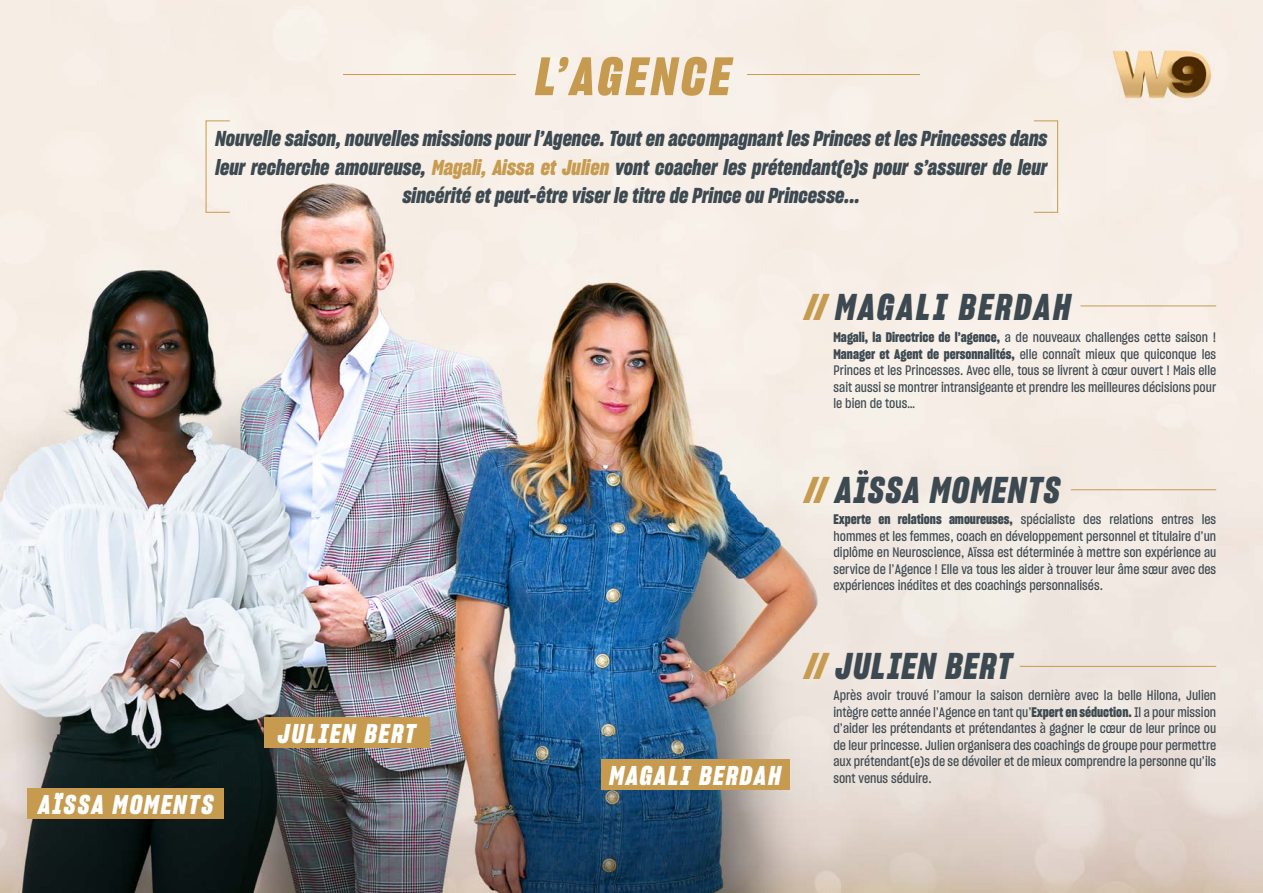
<style>
.page{position:relative;width:1263px;height:893px;background:#fff}
.page>*{position:absolute;margin:0;border:0;box-sizing:border-box;transform-origin:0 0}
.t1{font:52.5px "W9 Sharp Grotesk Bold Italic 15";letter-spacing:.075em;color:#c69b4f}
.t2{font:36.3px "W9 Sharp Grotesk Bold Italic 15";letter-spacing:.045em;color:#3d4951}
.t3{font:36.3px "W9 Sharp Grotesk Bold Italic 15";letter-spacing:.075em;color:#3d4951}
.t4{font:26.4px "W9 Sharp Grotesk Bold Italic 15";letter-spacing:.075em;color:#fff}
.t5{font:21px/28.5px "W9 Sharp Grotesk Bold Italic 15";color:#3d4951;text-align:center}
.t6{font:13.5px/16.5px "W9 Sharp Grotesk Medium 15";color:#3d4951;text-align:justify}
.s1{color:#c69b4f}
.s2{font-family:"W9 Sharp Grotesk Bold 15"}
</style>
<div class="page">
<img style="left:0;top:0;width:1263px;height:893px">
<div style="left:601px;top:759px;width:189px;height:30px;background:#c69b4f"></div>
<div style="left:28px;top:788px;width:196px;height:30px;background:#c69b4f"></div>
<div style="left:264px;top:717px;width:165px;height:30px;background:#c69b4f"></div>
<img style="left:1108px;top:44px;width:108px;height:61px">
<hr style="left:1080px;top:306px;width:136px;height:1px;background:#c69b4f">
<svg style="left:858px;top:470px;width:10px;height:5px"></svg>
<hr style="left:1071px;top:489px;width:145px;height:1px;background:#c69b4f">
<hr style="left:1020px;top:666px;width:196px;height:1px;background:#c69b4f">
<div style="left:1033px;top:120px;width:25px;height:93px;border:1px solid #c69b4f"></div>
<hr style="left:343px;top:74px;width:173px;height:1px;background:#c69b4f">
<hr style="left:747px;top:74px;width:173px;height:1px;background:#c69b4f">
<h1 class="t1" style="left:536px;top:42px;width:196px">L’AGENCE</h1>
<p class="t5" style="left:216px;top:125px;width:833px">Nouvelle saison, nouvelles missions pour l’Agence. Tout en accompagnant les Princes et les Princesses dans leur recherche amoureuse, <span class="s1">Magali, Aissa et Julien</span> vont coacher les prétendant(e)s pour s’assurer de leur sincérité et peut-être viser le titre de Prince ou Princesse...</p>
<h2 class="t3" style="left:805px;top:284px;width:267px"><span class="s1">//</span> MAGALI BERDAH</h2>
<p class="t6" style="left:833px;top:329px;width:384px"><span class="s2">Magali, la Directrice de l’agence,</span> a de nouveaux challenges cette saison !<br><span class="s2">Manager et Agent de personnalités,</span> elle connaît mieux que quiconque les Princes et les Princesses. Avec elle, tous se livrent à cœur ouvert ! Mais elle sait aussi se montrer intransigeante et prendre les meilleures décisions pour le bien de tous…</p>
<h2 class="t2" style="left:805px;top:466px;width:257px"><span class="s1">//</span> AISSA MOMENTS</h2>
<p class="t6" style="left:833px;top:511px;width:384px"><span class="s2">Experte en relations amoureuses,</span> spécialiste des relations entres les hommes et les femmes, coach en développement personnel et titulaire d’un diplôme en Neuroscience, Aïssa est déterminée à mettre son expérience au service de l’Agence ! Elle va tous les aider à trouver leur âme sœur avec des expériences inédites et des coachings personnalisés.</p>
<h3 class="t4" style="left:38px;top:787px;width:176px">AÏSSA MOMENTS</h3>
<h3 class="t4" style="left:278px;top:716px;width:139px">JULIEN BERT</h3>
<h3 class="t4" style="left:609px;top:758px;width:173px">MAGALI BERDAH</h3>
<h2 class="t2" style="left:805px;top:642px;width:209px"><span class="s1">//</span> JULIEN BERT</h2>
<p class="t6" style="left:833px;top:687px;width:384px">Après avoir trouvé l’amour la saison dernière avec la belle Hilona, Julien intègre cette année l’Agence en tant qu’<span class="s2">Expert en séduction.</span> Il a pour mission d’aider les prétendants et prétendantes à gagner le cœur de leur prince ou de leur princesse. Julien organisera des coachings de groupe pour permettre aux prétendant(e)s de se dévoiler et de mieux comprendre la personne qu’ils sont venus séduire.</p>
</div>
